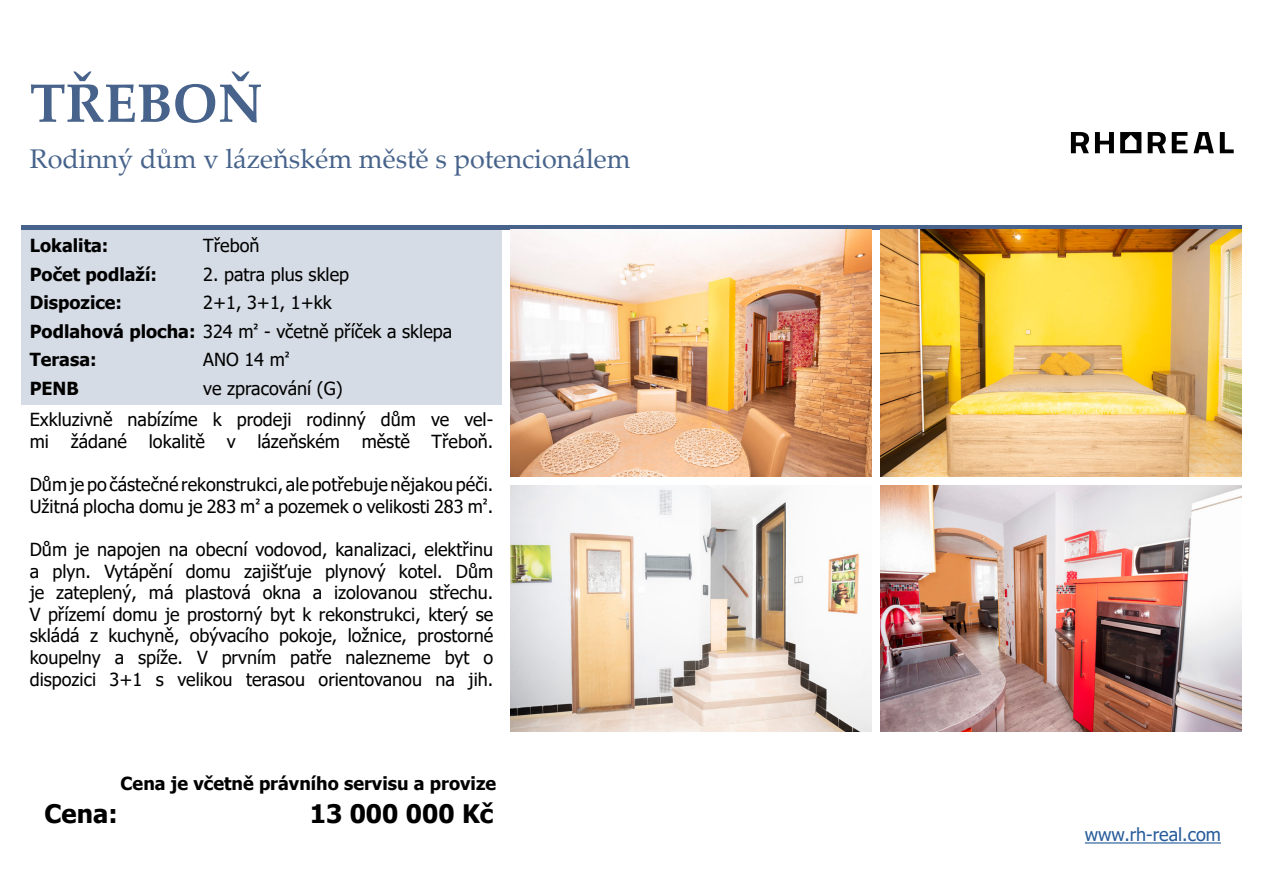
<style>
.page{position:relative;width:1263px;height:893px;background:#fff}
.page>*{position:absolute;margin:0;border:0;box-sizing:border-box;transform-origin:0 0}
.Nadpis{font:700 54px "Palatino Linotype";color:#47638b}
.Podnadpis{font:27px "Palatino Linotype";color:#47638b}
.Cena{font:700 25.5px "Tahoma";color:#000}
.Text{font:18px/21.6px "Tahoma";color:#000}
.Znalecký_posudek{font:700 18px/28.5px "Tahoma";color:#000}
.Popis{font:18px "Tahoma";color:#000}
.t1{font:18px "Tahoma";color:#275b9b}
.s1{font-family:"Titillium Web"}
.s2{font-weight:400}
.s3{font-family:"Titillium Web";font-weight:400}
</style>
<div class="page">
<div style="left:21px;top:230px;width:481px;height:174px;background:#d6dce5"></div>
<div style="left:21px;top:225px;width:1221px;height:5px;background:#47638b"></div>
<svg style="left:1071px;top:132px;width:163px;height:21px"></svg>
<img style="left:510px;top:485px;width:362px;height:247px">
<img style="left:510px;top:230px;width:362px;height:247px">
<img style="left:880px;top:230px;width:362px;height:247px">
<img style="left:880px;top:485px;width:362px;height:247px">
<hr style="left:1085px;top:842px;width:136px;height:1px;background:#275b9b">
<p class="Nadpis" style="left:30px;top:65px;width:234px">TŘEBOŇ</p>
<p class="Podnadpis" style="left:30px;top:139px;width:602px">Rodinný dům v lázeňském městě s potencionálem</p>
<p class="Popis" style="left:203px;top:234px;width:58px">Třeboň</p>
<p class="Popis" style="left:203px;top:262px;width:147px">2. patra plus sklep</p>
<p class="Popis" style="left:203px;top:291px;width:130px">2+1, 3+1, 1+kk</p>
<p class="Popis" style="left:203px;top:348px;width:88px">ANO 14 m<span class="s1">²</span></p>
<p class="Popis" style="left:203px;top:376px;width:141px">ve zpracování (G)</p>
<p class="Znalecký_posudek" style="left:30px;top:232px;width:424px">Lokalita:<br>Počet podlaží:<br>Dispozice:<br>Podlahová plocha: <span class="s2">324 m</span><span class="s3">²</span> <span class="s2">- včetně příček a sklepa<br></span>Terasa:<br>PENB</p>
<p class="Text" style="left:30px;top:410px;width:465px">Exkluzivně nabízíme k prodeji rodinný dům ve vel&shy;mi žádané lokalitě v lázeňském městě Třeboň.</p>
<p class="Text" style="left:30px;top:475px;width:465px">Dům je po částečné rekonstrukci, ale potřebuje nějakou péči.<br>Užitná plocha domu je 283 m<span class="s1">²</span> a pozemek o velikosti 283 m<span class="s1">²</span>.</p>
<p class="Text" style="left:30px;top:540px;width:465px;text-align:justify">Dům je napojen na obecní vodovod, kanalizaci, elektřinu a plyn. Vytápění domu zajišťuje plynový kotel. Dům je zateplený, má plastová okna a izolovanou střechu.</p>
<p class="Text" style="left:30px;top:604px;width:465px;text-align:justify">V přízemí domu je prostorný byt k rekonstrukci, který se skládá z kuchyně, obývacího pokoje, ložnice, prostorné koupelny a spíže. V prvním patře nalezneme byt o dispozici 3+1 s velikou terasou orientovanou na jih.</p>
<p class="Znalecký_posudek" style="left:121px;top:770px;width:377px">Cena je včetně právního servisu a provize</p>
<h3 class="Cena" style="left:45px;top:796px;width:75px">Cena:</h3>
<p class="Cena" style="left:310px;top:796px;width:185px">13 000 000 Kč</p>
<p class="t1" style="left:1085px;top:823px;width:138px">www.rh-real.com</p>
</div>
